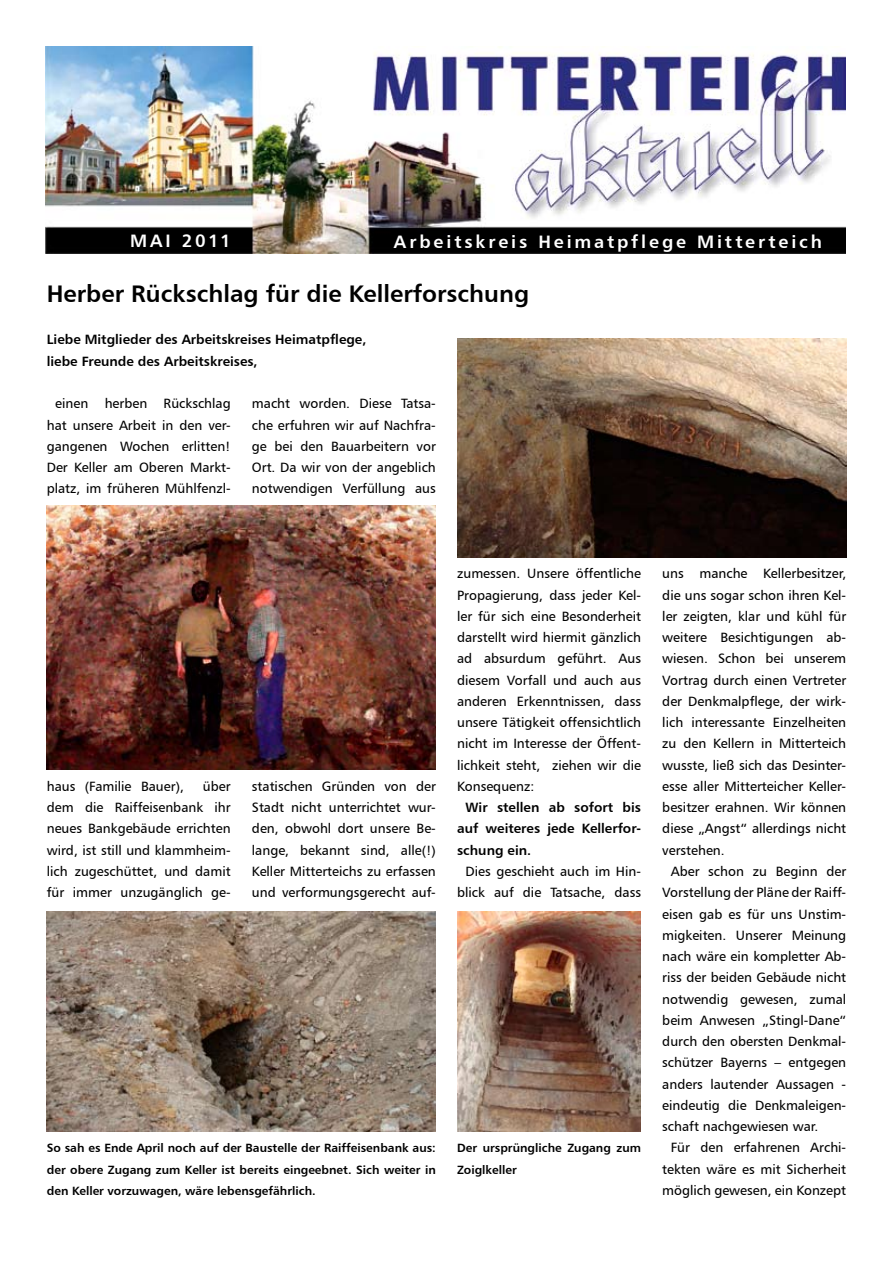
<style>
.page{position:relative;width:893px;height:1263px;background:#fff}
.page>*{position:absolute;margin:0;border:0;box-sizing:border-box;transform-origin:0 0}
.t1{font:24px "Humanist 777 BT Bold B";color:#000}
.t2{font:18px "Humanist 777 BT Bold B";letter-spacing:.16em;color:#fff}
.t3{font:13.5px/21.3px "Humanist 777 BT Roman B";color:#000;text-align:justify}
.t4{font:13.5px/21.3px "Humanist 777 BT Bold B";color:#000}
.t5{font:12px/21.3px "Humanist 777 BT Bold B";color:#000;text-align:justify}
</style>
<div class="page">
<img style="left:46px;top:47px;width:800px;height:207px">
<img style="left:47px;top:505px;width:389px;height:265px">
<img style="left:457px;top:338px;width:389px;height:219px">
<img style="left:47px;top:912px;width:389px;height:219px">
<img style="left:457px;top:912px;width:184px;height:219px">
<h2 class="t2" style="left:130px;top:229px;width:102px">MAI 2011</h2>
<h1 class="t1" style="left:47px;top:279px;width:484px">Herber Rückschlag für die Kellerforschung</h1>
<h2 class="t2" style="left:394px;top:230px;width:430px">Arbeitskreis Heimatpflege Mitterteich</h2>
<p class="t4" style="left:47px;top:329px;width:321px">Liebe Mitglieder des Arbeitskreises Heimatpflege, liebe Freunde des Arbeitskreises,</p>
<p class="t3" style="left:47px;top:393px;width:185px;text-indent:9px">einen herben Rückschlag hat unsere Arbeit in den ver&shy;gangenen Wochen erlitten!<br>Der Keller am Oberen Markt&shy;platz, im früheren Mühlfenzl-</p>
<p class="t3" style="left:252px;top:393px;width:185px">macht worden. Diese Tatsa&shy;che erfuhren wir auf Nachfra&shy;ge bei den Bauarbeitern vor Ort. Da wir von der angeblich notwendigen Verfüllung aus</p>
<p class="t3" style="left:47px;top:775px;width:139px">haus (Familie Bauer),</p>
<p class="t3" style="left:47px;top:775px;width:185px;text-indent:156px">über dem die Raiffeisenbank ihr neues Bankgebäude errichten wird, ist still und klammheim&shy;lich zugeschüttet, und damit für immer unzugänglich ge-</p>
<p class="t3" style="left:252px;top:775px;width:185px">statischen Gründen von der Stadt nicht unterrichtet wur&shy;den, obwohl dort unsere Be&shy;lange, bekannt sind, alle(!)<br>Keller Mitterteichs zu erfassen und verformungsgerecht auf-</p>
<p class="t3" style="left:457px;top:563px;width:185px">zumessen. Unsere öffentliche Propagierung, dass jeder Kel&shy;ler für sich eine Besonderheit darstellt wird hiermit gänzlich ad absurdum geführt. Aus diesem Vorfall und auch aus anderen Erkenntnissen, dass unsere Tätigkeit offensichtlich nicht im Interesse der Öffent&shy;lichkeit steht, ziehen wir die Konsequenz:</p>
<p class="t4" style="left:457px;top:796px;width:185px;text-align:justify;text-indent:9px">Wir stellen ab sofort bis auf weiteres jede Kellerfor&shy;schung ein.</p>
<p class="t3" style="left:457px;top:860px;width:185px;text-align:right">Dies geschieht auch im Hin&shy;blick auf die Tatsache, dass</p>
<p class="t5" style="left:47px;top:1137px;width:391px">So sah es Ende April noch auf der Baustelle der Raiffeisenbank aus: der obere Zugang zum Keller ist bereits eingeebnet. Sich weiter in den Keller vorzuwagen, wäre lebensgefährlich.</p>
<p class="t5" style="left:457px;top:1137px;width:185px">Der ursprüngliche Zugang zum<br>Zoiglkeller</p>
<p class="t3" style="left:662px;top:563px;width:185px">uns manche Kellerbesitzer, die uns sogar schon ihren Kel&shy;ler zeigten, klar und kühl für weitere Besichtigungen ab&shy;wiesen. Schon bei unserem Vortrag durch einen Vertreter der Denkmalpflege, der wirk&shy;lich interessante Einzelheiten zu den Kellern in Mitterteich wusste, ließ sich das Desinter&shy;esse aller Mitterteicher Keller&shy;besitzer erahnen. Wir können diese „Angst“ allerdings nicht verstehen.</p>
<p class="t3" style="left:662px;top:860px;width:185px;text-indent:9px">Aber schon zu Beginn der Vorstellung der Pläne der Raiff&shy;eisen gab es für uns Unstim&shy;migkeiten. Unserer Meinung nach wäre ein kompletter Ab&shy;riss der beiden Gebäude nicht notwendig gewesen, zumal beim Anwesen „Stingl-Dane“ durch den obersten Denkmal&shy;schützer Bayerns – entgegen anders lautender Aussagen - eindeutig die Denkmaleigen&shy;schaft nachgewiesen war.</p>
<p class="t3" style="left:662px;top:1137px;width:185px;text-indent:9px">Für den erfahrenen Archi&shy;tekten wäre es mit Sicherheit möglich gewesen, ein Konzept</p>
</div>
